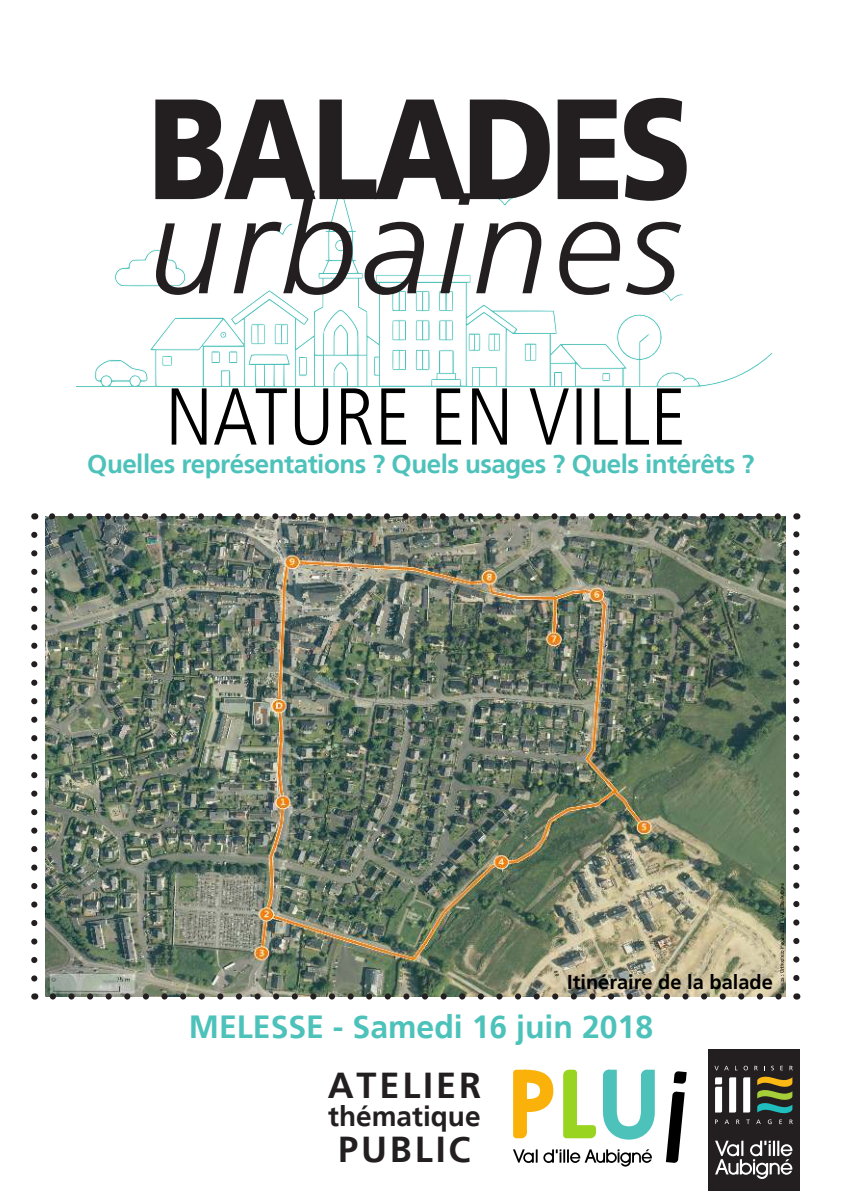
<style>
.page{position:relative;width:842px;height:1191px;background:#fff}
.page>*{position:absolute;margin:0;border:0;box-sizing:border-box;transform-origin:0 0}
.t1{font:700 36px "Frutiger";letter-spacing:.08em;color:#231f20}
.t2{font:700 32px "Frutiger";color:#4dc2ba}
.t3{font:700 28px "Frutiger";color:#231f20}
.t4{font:700 26px "Frutiger";letter-spacing:-.02em;color:#4dc2ba}
.t5{font:700 20px "Frutiger";color:#000}
</style>
<div class="page">
<svg style="left:76px;top:225px;width:697px;height:163px"></svg>
<svg style="left:438px;top:295px;width:16px;height:17px"></svg>
<svg style="left:218px;top:330px;width:10px;height:9px"></svg>
<svg style="left:250px;top:323px;width:16px;height:22px"></svg>
<svg style="left:274px;top:323px;width:15px;height:22px"></svg>
<svg style="left:112px;top:249px;width:44px;height:38px"></svg>
<svg style="left:228px;top:350px;width:11px;height:15px"></svg>
<svg style="left:161px;top:355px;width:12px;height:12px"></svg>
<svg style="left:210px;top:350px;width:11px;height:14px"></svg>
<svg style="left:298px;top:355px;width:10px;height:22px"></svg>
<svg style="left:391px;top:295px;width:16px;height:17px"></svg>
<svg style="left:659px;top:288px;width:26px;height:15px"></svg>
<svg style="left:601px;top:372px;width:10px;height:10px"></svg>
<svg style="left:524px;top:342px;width:14px;height:20px"></svg>
<svg style="left:487px;top:332px;width:14px;height:20px"></svg>
<svg style="left:467px;top:332px;width:14px;height:20px"></svg>
<svg style="left:438px;top:319px;width:16px;height:22px"></svg>
<svg style="left:415px;top:295px;width:16px;height:17px"></svg>
<svg style="left:415px;top:319px;width:16px;height:22px"></svg>
<svg style="left:391px;top:319px;width:17px;height:22px"></svg>
<svg style="left:391px;top:348px;width:16px;height:23px"></svg>
<svg style="left:415px;top:348px;width:16px;height:23px"></svg>
<svg style="left:156px;top:201px;width:525px;height:94px"></svg>
<svg style="left:155px;top:98px;width:532px;height:103px;fill:#231f20"></svg>
<svg style="left:172px;top:388px;width:510px;height:57px"></svg>
<img style="left:46px;top:516px;width:739px;height:480px">
<svg style="left:31px;top:535px;width:6px;height:447px"></svg>
<img style="left:53px;top:993px;width:733px;height:6px">
<svg style="left:793px;top:531px;width:6px;height:447px"></svg>
<svg style="left:45px;top:513px;width:733px;height:6px"></svg>
<div style="left:708px;top:1049px;width:91px;height:142px;background:#231f20"></div>
<svg style="left:715px;top:1077px;width:7px;height:35px"></svg>
<svg style="left:729px;top:1077px;width:7px;height:35px"></svg>
<svg style="left:743px;top:1077px;width:7px;height:35px"></svg>
<svg style="left:714px;top:1065px;width:15px;height:5px"></svg>
<svg style="left:744px;top:1065px;width:4px;height:5px"></svg>
<svg style="left:754px;top:1065px;width:4px;height:5px"></svg>
<svg style="left:771px;top:1065px;width:3px;height:5px"></svg>
<svg style="left:780px;top:1065px;width:3px;height:5px"></svg>
<svg style="left:789px;top:1065px;width:4px;height:5px"></svg>
<svg style="left:715px;top:1119px;width:3px;height:5px"></svg>
<svg style="left:724px;top:1119px;width:5px;height:5px"></svg>
<svg style="left:736px;top:1119px;width:3px;height:5px"></svg>
<svg style="left:746px;top:1119px;width:4px;height:5px"></svg>
<svg style="left:756px;top:1119px;width:5px;height:5px"></svg>
<svg style="left:768px;top:1119px;width:3px;height:5px"></svg>
<svg style="left:779px;top:1119px;width:3px;height:5px"></svg>
<svg style="left:789px;top:1119px;width:4px;height:5px"></svg>
<svg style="left:715px;top:1140px;width:77px;height:39px"></svg>
<svg style="left:757px;top:1076px;width:35px;height:37px"></svg>
<svg style="left:513px;top:1149px;width:139px;height:17px"></svg>
<svg style="left:674px;top:1071px;width:13px;height:12px"></svg>
<svg style="left:666px;top:1091px;width:19px;height:72px"></svg>
<svg style="left:513px;top:1069px;width:40px;height:69px"></svg>
<svg style="left:563px;top:1069px;width:92px;height:71px"></svg>
<p class="t4" style="left:87px;top:453px;width:669px">Quelles représentations ? Quels usages ? Quels intérêts ?</p>
<p class="t5" style="left:567px;top:973px;width:207px">Itinéraire de la balade</p>
<p class="t2" style="left:189px;top:1013px;width:466px">MELESSE - Samedi 16 juin 2018</p>
<h1 class="t1" style="left:328px;top:1070px;width:155px">ATELIER</h1>
<p class="t3" style="left:328px;top:1104px;width:154px">thématique</p>
<h1 class="t1" style="left:338px;top:1134px;width:134px">PUBLIC</h1>
</div>
